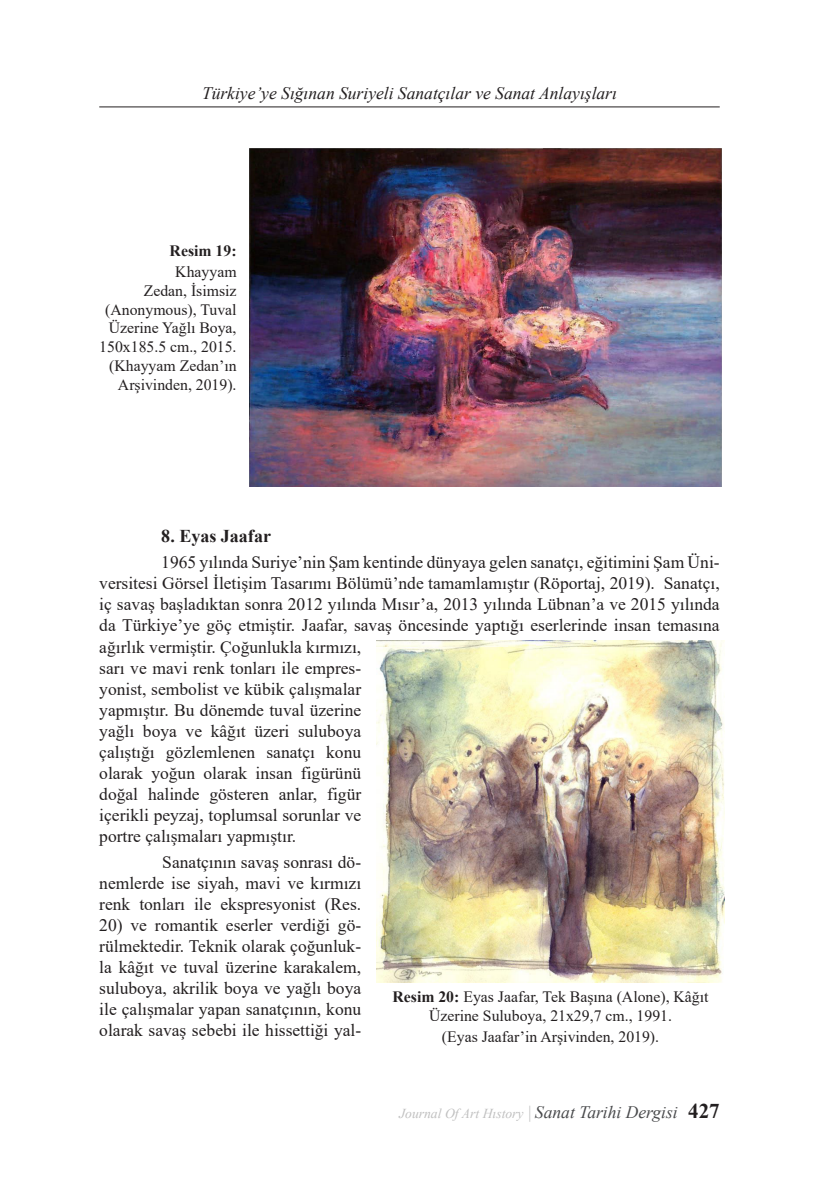
<style>
.page{position:relative;width:819px;height:1191px;background:#fff}
.page>*{position:absolute;margin:0;border:0;box-sizing:border-box;transform-origin:0 0}
.STD_-_ALT_BAŞLIK_2{font:700 18.03px "Times New Roman";color:#231f20}
.STD_-_Gövde_Metni{font:17.5px/21px "Times New Roman";color:#231f20;text-align:justify}
.t1{font:italic 17.5px "Times New Roman";color:#231f20}
.STD_-_Resim_Yazıları{font:15.75px/18.9px "Times New Roman";color:#231f20;text-align:right}
.STD_-_Resim_Yazıları-2{font:700 15.75px "Times New Roman";color:#231f20}
.t2{font:italic 13.65px "Times New Roman";color:#c0c0c0}
.s1{font-weight:700}
.s2{font-style:normal;font-size:17.5px}
.s3{font-size:17.5px;color:#494a4c}
.s4{font-weight:700;font-style:normal;font-size:21px;color:#231f20}
</style>
<div class="page">
<hr style="left:99px;top:107px;width:620px;height:1px;background:#231f20">
<img style="left:250px;top:149px;width:471px;height:337px">
<img style="left:376px;top:640px;width:349px;height:342px">
<p class="t1" style="left:202px;top:81px;width:416px">Türkiye’ye Sığınan Suriyeli Sanatçılar ve Sanat Anlayışları</p>
<p class="STD_-_Resim_Yazıları-2" style="left:170px;top:239px;width:68px">Resim 19:</p>
<p class="STD_-_Resim_Yazıları" style="left:99px;top:261px;width:139px">Khayyam<br>Zedan, İsimsiz (Anonymous), Tuval<br>Üzerine Yağlı Boya,<br>150x185.5 cm., 2015. (Khayyam Zedan’ın<br>Arşivinden, 2019).</p>
<p class="STD_-_ALT_BAŞLIK_2" style="left:161px;top:523px;width:111px">8. Eyas Jaafar</p>
<p class="STD_-_Gövde_Metni" style="left:99px;top:551px;width:622px;text-align:left;text-indent:62px">1965 yılında Suriye’nin Şam kentinde dünyaya gelen sanatçı, eğitimini Şam Üni&shy;versitesi Görsel İletişim Tasarımı Bölümü’nde tamamlamıştır (Röportaj, 2019). Sanatçı, iç savaş başladıktan sonra 2012 yılında Mısır’a, 2013 yılında Lübnan’a ve 2015 yılında da Türkiye’ye göç etmiştir. Jaafar, savaş öncesinde yaptığı eserlerinde insan temasına ağırlık vermiştir. Çoğunlukla kırmızı,<br>sarı ve mavi renk tonları ile empres-<br>yonist, sembolist ve kübik çalışmalar<br>yapmıştır. Bu dönemde tuval üzerine<br>yağlı boya ve kâğıt üzeri suluboya<br>çalıştığı gözlemlenen sanatçı konu<br>olarak yoğun olarak insan figürünü<br>doğal halinde gösteren anlar, figür<br>içerikli peyzaj, toplumsal sorunlar ve<br>portre çalışmaları yapmıştır.</p>
<p class="STD_-_Gövde_Metni" style="left:99px;top:850px;width:263px;text-indent:63px">Sanatçının savaş sonrası dö&shy;nemlerde ise siyah, mavi ve kırmızı renk tonları ile ekspresyonist (Res.</p>
<p class="STD_-_Gövde_Metni" style="left:99px;top:913px;width:263px">20) ve romantik eserler verdiği gö&shy;rülmektedir. Teknik olarak çoğunluk&shy;la kâğıt ve tuval üzerine karakalem, suluboya, akrilik boya ve yağlı boya ile çalışmalar yapan sanatçının, konu olarak savaş sebebi ile hissettiği yal-</p>
<p class="STD_-_Resim_Yazıları" style="left:392px;top:987px;width:317px;text-align:center"><span class="s1">Resim 20:</span> Eyas Jaafar, Tek Başına (Alone), Kâğıt<br>Üzerine Suluboya, 21x29,7 cm., 1991.</p>
<p class="STD_-_Resim_Yazıları" style="left:442px;top:1026px;width:219px">(Eyas Jaafar’in Arşivinden, 2019).</p>
<p class="t2" style="left:399px;top:1104px;width:322px">Journal Of Art Hıstory <span class="s2">|</span> <span class="s3">Sanat Tarihi Dergisi</span> <span class="s4">427</span></p>
</div>
